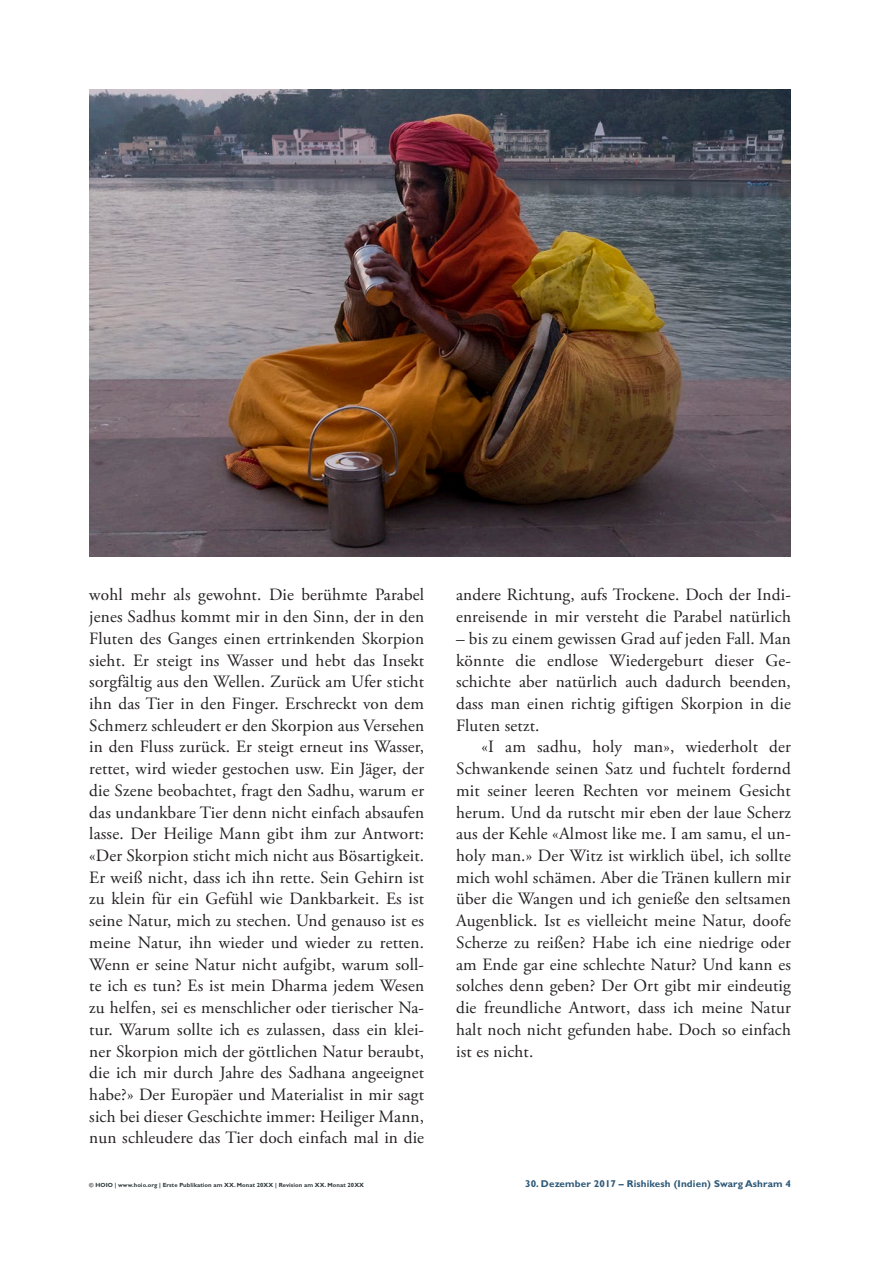
<style>
.page{position:relative;width:893px;height:1263px;background:#fff}
.page>*{position:absolute;margin:0;border:0;box-sizing:border-box;transform-origin:0 0}
.Lauftext_mit_Einzug{font:17.25px/21.8px "Adobe Garamond Pro";letter-spacing:.01em;color:#231f20;text-align:justify}
.t1{font:700 9.9px "Gill Sans MT Pro";letter-spacing:.01em;color:#2e5978}
.Copyright_-_4_Heavy{font:700 6px "Gill Sans MT Pro";letter-spacing:.01em;color:#313b3d}
</style>
<div class="page">
<img style="left:89px;top:89px;width:702px;height:468px">
<p class="Lauftext_mit_Einzug" style="left:89px;top:585px;width:336px">wohl mehr als gewohnt. Die berühmte Parabel jenes Sadhus kommt mir in den Sinn, der in den Fluten des Ganges einen ertrinkenden Skorpion sieht. Er steigt ins Wasser und hebt das Insekt sorgfältig aus den Wellen. Zurück am Ufer sticht ihn das Tier in den Finger. Erschreckt von dem Schmerz schleudert er den Skorpion aus Versehen in den Fluss zurück. Er steigt erneut ins Wasser, rettet, wird wieder gestochen usw. Ein Jäger, der die Szene beobachtet, fragt den Sadhu, warum er das undankbare Tier denn nicht einfach absaufen lasse. Der Heilige Mann gibt ihm zur Antwort: «Der Skorpion sticht mich nicht aus Bösartigkeit.<br>Er weiß nicht, dass ich ihn rette. Sein Gehirn ist zu klein für ein Gefühl wie Dankbarkeit. Es ist seine Natur, mich zu stechen. Und genauso ist es meine Natur, ihn wieder und wieder zu retten.<br>Wenn er seine Natur nicht aufgibt, warum soll&shy;te ich es tun? Es ist mein Dharma jedem Wesen zu helfen, sei es menschlicher oder tierischer Na&shy;tur. Warum sollte ich es zulassen, dass ein klei&shy;ner Skorpion mich der göttlichen Natur beraubt, die ich mir durch Jahre des Sadhana angeeignet habe?» Der Europäer und Materialist in mir sagt sich bei dieser Geschichte immer: Heiliger Mann, nun schleudere das Tier doch einfach mal in die</p>
<p class="Copyright_-_4_Heavy" style="left:89px;top:1181px;width:276px">© HOIO | www.hoio.org | Erste Publikation am XX. Monat 20XX | Revision am XX. Monat 20XX</p>
<p class="Lauftext_mit_Einzug" style="left:456px;top:585px;width:336px">andere Richtung, aufs Trockene. Doch der Indi&shy;enreisende in mir versteht die Parabel natürlich</p>
<p class="Lauftext_mit_Einzug" style="left:456px;top:628px;width:336px">– bis zu einem gewissen Grad auf jeden Fall. Man könnte die endlose Wiedergeburt dieser Ge&shy;schichte aber natürlich auch dadurch beenden, dass man einen richtig giftigen Skorpion in die Fluten setzt.</p>
<p class="Lauftext_mit_Einzug" style="left:456px;top:737px;width:336px;text-indent:26px">«I am sadhu, holy man», wiederholt der Schwankende seinen Satz und fuchtelt fordernd mit seiner leeren Rechten vor meinem Gesicht herum. Und da rutscht mir eben der laue Scherz aus der Kehle «Almost like me. I am samu, el un&shy;holy man.» Der Witz ist wirklich übel, ich sollte mich wohl schämen. Aber die Tränen kullern mir über die Wangen und ich genieße den seltsamen Augenblick. Ist es vielleicht meine Natur, doofe Scherze zu reißen? Habe ich eine niedrige oder am Ende gar eine schlechte Natur? Und kann es solches denn geben? Der Ort gibt mir eindeutig die freundliche Antwort, dass ich meine Natur halt noch nicht gefunden habe. Doch so einfach ist es nicht.</p>
<p class="t1" style="left:525px;top:1177px;width:267px">30. Dezember 2017 – Rishikesh (Indien) Swarg Ashram 4</p>
</div>
